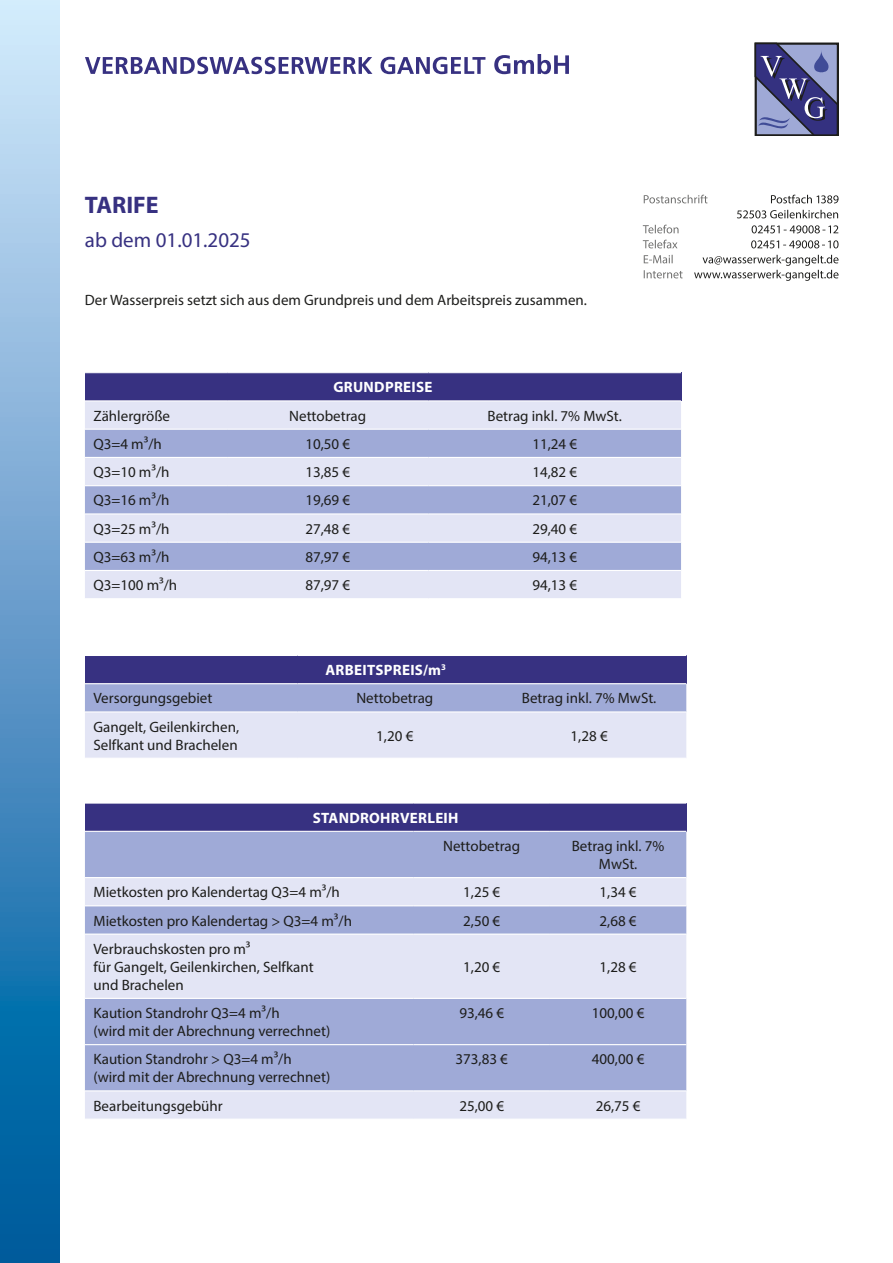
<style>
.page{position:relative;width:893px;height:1263px;background:#fff}
.page>*{position:absolute;margin:0;border:0;box-sizing:border-box;transform-origin:0 0}
.t1{font:700 24px "Myriad Pro";color:#373181}
.t2{font:21px "Myriad Pro";color:#373181}
.t3{font:15px/18px "Myriad Pro";color:#1d1d1b}
.t4{font:700 15px "Myriad Pro";letter-spacing:.02em;color:#fff}
</style>
<div class="page">
<svg style="left:644px;top:270px;width:39px;height:8px"></svg>
<svg style="left:694px;top:255px;width:144px;height:26px"></svg>
<svg style="left:644px;top:255px;width:29px;height:8px"></svg>
<svg style="left:751px;top:240px;width:87px;height:8px"></svg>
<svg style="left:643px;top:240px;width:34px;height:8px"></svg>
<svg style="left:752px;top:225px;width:86px;height:8px"></svg>
<svg style="left:643px;top:225px;width:35px;height:8px"></svg>
<svg style="left:737px;top:210px;width:101px;height:8px"></svg>
<svg style="left:771px;top:195px;width:67px;height:8px"></svg>
<svg style="left:644px;top:195px;width:63px;height:8px"></svg>
<svg style="left:754px;top:43px;width:85px;height:93px;background:#626597"></svg>
<svg style="left:85px;top:54px;width:484px;height:20px"></svg>
<svg style="left:0;top:0;width:60px;height:1263px;background:#609dca"></svg>
<div style="left:85px;top:373px;width:596px;height:28px;background:#373181"></div>
<div style="left:85px;top:401px;width:596px;height:197px;background:#e3e5f5"></div>
<svg style="left:85px;top:430px;width:596px;height:140px;background:#bac2e3"></svg>
<hr style="left:85px;top:400px;width:142px;height:1px;background:#fff">
<hr style="left:227px;top:400px;width:201px;height:1px;background:#fff">
<hr style="left:428px;top:400px;width:253px;height:1px;background:#fff">
<hr style="left:85px;top:429px;width:142px;height:1px;background:#fff">
<hr style="left:227px;top:429px;width:201px;height:1px;background:#fff">
<hr style="left:428px;top:429px;width:253px;height:1px;background:#fff">
<hr style="left:85px;top:457px;width:142px;height:1px;background:#fff">
<hr style="left:227px;top:457px;width:201px;height:1px;background:#fff">
<hr style="left:428px;top:457px;width:253px;height:1px;background:#fff">
<hr style="left:85px;top:485px;width:142px;height:1px;background:#fff">
<hr style="left:227px;top:485px;width:201px;height:1px;background:#fff">
<hr style="left:428px;top:485px;width:253px;height:1px;background:#fff">
<hr style="left:85px;top:513px;width:142px;height:1px;background:#fff">
<hr style="left:227px;top:513px;width:201px;height:1px;background:#fff">
<hr style="left:428px;top:513px;width:253px;height:1px;background:#fff">
<hr style="left:85px;top:542px;width:142px;height:1px;background:#fff">
<hr style="left:227px;top:542px;width:201px;height:1px;background:#fff">
<hr style="left:428px;top:542px;width:253px;height:1px;background:#fff">
<hr style="left:85px;top:570px;width:142px;height:1px;background:#fff">
<hr style="left:227px;top:570px;width:201px;height:1px;background:#fff">
<hr style="left:428px;top:570px;width:253px;height:1px;background:#fff">
<div style="left:85px;top:655px;width:601px;height:29px;background:#373181"></div>
<svg style="left:85px;top:684px;width:601px;height:74px;background:#cacfea"></svg>
<hr style="left:85px;top:655px;width:213px;height:1px;background:#fff">
<hr style="left:298px;top:655px;width:194px;height:1px;background:#fff">
<hr style="left:492px;top:655px;width:194px;height:1px;background:#fff">
<hr style="left:85px;top:683px;width:213px;height:1px;background:#fff">
<hr style="left:298px;top:683px;width:194px;height:1px;background:#fff">
<hr style="left:492px;top:683px;width:194px;height:1px;background:#fff">
<hr style="left:85px;top:711px;width:213px;height:1px;background:#fff">
<hr style="left:298px;top:711px;width:194px;height:1px;background:#fff">
<hr style="left:492px;top:711px;width:194px;height:1px;background:#fff">
<div style="left:85px;top:803px;width:601px;height:28px;background:#373181"></div>
<div style="left:85px;top:832px;width:601px;height:45px;background:#9faad7"></div>
<svg style="left:85px;top:878px;width:601px;height:240px;background:#c1c7e6"></svg>
<hr style="left:85px;top:802px;width:329px;height:2px;background:#fff">
<hr style="left:414px;top:802px;width:136px;height:2px;background:#fff">
<hr style="left:550px;top:802px;width:136px;height:2px;background:#fff">
<hr style="left:85px;top:905px;width:329px;height:1px;background:#fff">
<hr style="left:414px;top:905px;width:136px;height:1px;background:#fff">
<hr style="left:550px;top:905px;width:136px;height:1px;background:#fff">
<hr style="left:85px;top:933px;width:329px;height:2px;background:#fff">
<hr style="left:414px;top:933px;width:136px;height:2px;background:#fff">
<hr style="left:550px;top:933px;width:136px;height:2px;background:#fff">
<hr style="left:85px;top:998px;width:329px;height:1px;background:#fff">
<hr style="left:414px;top:998px;width:136px;height:1px;background:#fff">
<hr style="left:550px;top:998px;width:136px;height:1px;background:#fff">
<hr style="left:85px;top:1044px;width:329px;height:1px;background:#fff">
<hr style="left:414px;top:1044px;width:136px;height:1px;background:#fff">
<hr style="left:550px;top:1044px;width:136px;height:1px;background:#fff">
<hr style="left:85px;top:1090px;width:329px;height:1px;background:#fff">
<hr style="left:414px;top:1090px;width:136px;height:1px;background:#fff">
<hr style="left:550px;top:1090px;width:136px;height:1px;background:#fff">
<h1 class="t1" style="left:85px;top:189px;width:75px">TARIFE</h1>
<h2 class="t2" style="left:85px;top:227px;width:167px">ab dem 01.01.2025</h2>
<p class="t3" style="left:85px;top:290px;width:504px">Der Wasserpreis setzt sich aus dem Grundpreis und dem Arbeitspreis zusammen.</p>
<p class="t4" style="left:333px;top:378px;width:101px">GRUNDPREISE</p>
<p class="t3" style="left:93px;top:406px;width:78px">Zählergröße</p>
<p class="t3" style="left:289px;top:406px;width:78px">Nettobetrag</p>
<p class="t3" style="left:487px;top:406px;width:136px">Betrag inkl. 7% MwSt.</p>
<p class="t3" style="left:93px;top:435px;width:70px">Q3=4 m³/h</p>
<p class="t3" style="left:305px;top:435px;width:46px">10,50 €</p>
<p class="t3" style="left:532px;top:435px;width:46px">11,24 €</p>
<p class="t3" style="left:93px;top:463px;width:78px">Q3=10 m³/h</p>
<p class="t3" style="left:305px;top:463px;width:46px">13,85 €</p>
<p class="t3" style="left:532px;top:463px;width:46px">14,82 €</p>
<p class="t3" style="left:93px;top:491px;width:78px">Q3=16 m³/h</p>
<p class="t3" style="left:305px;top:491px;width:46px">19,69 €</p>
<p class="t3" style="left:532px;top:491px;width:46px">21,07 €</p>
<p class="t3" style="left:93px;top:519px;width:78px">Q3=25 m³/h</p>
<p class="t3" style="left:305px;top:519px;width:46px">27,48 €</p>
<p class="t3" style="left:532px;top:519px;width:46px">29,40 €</p>
<p class="t3" style="left:93px;top:548px;width:78px">Q3=63 m³/h</p>
<p class="t3" style="left:305px;top:548px;width:46px">87,97 €</p>
<p class="t3" style="left:532px;top:548px;width:46px">94,13 €</p>
<p class="t3" style="left:93px;top:576px;width:85px">Q3=100 m³/h</p>
<p class="t3" style="left:305px;top:576px;width:46px">87,97 €</p>
<p class="t3" style="left:532px;top:576px;width:46px">94,13 €</p>
<p class="t4" style="left:325px;top:660px;width:122px">ARBEITSPREIS/m<sup>3</sup></p>
<p class="t3" style="left:93px;top:689px;width:120px">Versorgungsgebiet</p>
<p class="t3" style="left:356px;top:689px;width:78px">Nettobetrag</p>
<p class="t3" style="left:522px;top:689px;width:136px">Betrag inkl. 7% MwSt.</p>
<p class="t3" style="left:93px;top:717px;width:147px">Gangelt, Geilenkirchen,<br>Selfkant und Brachelen</p>
<p class="t3" style="left:376px;top:726px;width:39px">1,20 €</p>
<p class="t3" style="left:571px;top:726px;width:39px">1,28 €</p>
<p class="t4" style="left:313px;top:808px;width:147px">STANDROHRVERLEIH</p>
<p class="t3" style="left:443px;top:837px;width:78px">Nettobetrag</p>
<p class="t3" style="left:572px;top:837px;width:94px;text-align:center">Betrag inkl. 7%<br>MwSt.</p>
<p class="t3" style="left:93px;top:883px;width:248px">Mietkosten pro Kalendertag Q3=4 m³/h</p>
<p class="t3" style="left:463px;top:883px;width:39px">1,25 €</p>
<p class="t3" style="left:600px;top:883px;width:39px">1,34 €</p>
<p class="t3" style="left:93px;top:911px;width:260px">Mietkosten pro Kalendertag &gt; Q3=4 m³/h</p>
<p class="t3" style="left:463px;top:911px;width:39px">2,50 €</p>
<p class="t3" style="left:600px;top:911px;width:39px">2,68 €</p>
<p class="t3" style="left:93px;top:939px;width:222px">Verbrauchskosten pro m³<br>für Gangelt, Geilenkirchen, Selfkant und Brachelen</p>
<p class="t3" style="left:463px;top:957px;width:39px">1,20 €</p>
<p class="t3" style="left:600px;top:957px;width:39px">1,28 €</p>
<p class="t3" style="left:93px;top:1004px;width:238px">Kaution Standrohr Q3=4 m³/h<br>(wird mit der Abrechnung verrechnet)</p>
<p class="t3" style="left:459px;top:1004px;width:46px">93,46 €</p>
<p class="t3" style="left:592px;top:1004px;width:54px">100,00 €</p>
<p class="t3" style="left:93px;top:1050px;width:238px">Kaution Standrohr &gt; Q3=4 m³/h<br>(wird mit der Abrechnung verrechnet)</p>
<p class="t3" style="left:455px;top:1050px;width:54px">373,83 €</p>
<p class="t3" style="left:592px;top:1050px;width:54px">400,00 €</p>
<p class="t3" style="left:93px;top:1096px;width:131px">Bearbeitungsgebühr</p>
<p class="t3" style="left:459px;top:1096px;width:46px">25,00 €</p>
<p class="t3" style="left:596px;top:1096px;width:46px">26,75 €</p>
</div>
